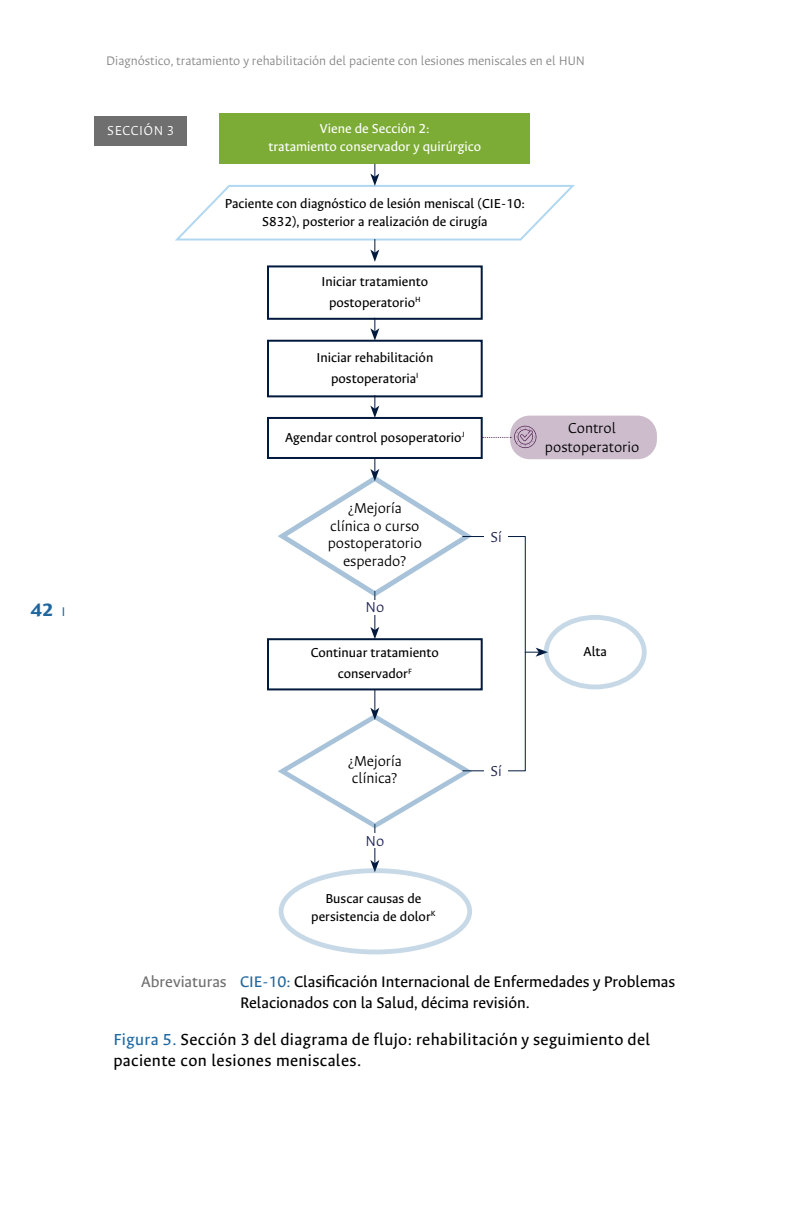
<style>
.page{position:relative;width:792px;height:1224px;background:#fff}
.page>*{position:absolute;margin:0;border:0;box-sizing:border-box;transform-origin:0 0}
.t1{font:800 20px "Ancizar Sans";color:#1f669e}
.t2{font:18px/21.6px "Ancizar Sans";letter-spacing:.02em;color:#000}
.t3{font:17.2px/20.6px "Ancizar Sans";color:#000}
.t4{font:17.2px "Ancizar Sans";color:#706f6f}
.t5{font:300 16.2px/17.8px "Ancizar Sans";color:#000;text-align:center}
.t6{font:300 16.2px "Ancizar Sans";color:#222753}
.t7{font:14.6px/21px "Ancizar Sans";color:#000;text-align:center}
.t8{font:14.6px/17.4px "Ancizar Sans";color:#fff;text-align:center}
.t9{font:300 14.6px "Ancizar Sans";letter-spacing:.045em;color:#fff}
.t10{font:300 14px "Ancizar Sans";color:#878787}
.s1{color:#1e679f}
</style>
<div class="page">
<hr style="left:374px;top:591px;width:1px;height:39px;background:#00193c">
<svg style="left:370px;top:627px;width:9px;height:11px"></svg>
<hr style="left:374px;top:824px;width:1px;height:39px;background:#00193c">
<svg style="left:370px;top:860px;width:9px;height:8px"></svg>
<div style="left:364px;top:600px;width:22px;height:15px;background:#fff"></div>
<div style="left:364px;top:833px;width:22px;height:15px;background:#fff"></div>
<div style="left:267px;top:265px;width:216px;height:55px;border:2px solid #00193c"></div>
<div style="left:267px;top:340px;width:216px;height:57px;border:2px solid #00193c"></div>
<div style="left:267px;top:417px;width:216px;height:42px;border:2px solid #00193c"></div>
<div style="left:267px;top:638px;width:216px;height:52px;border:2px solid #00193c"></div>
<div style="left:220px;top:113px;width:310px;height:51px;background:#7cac35"></div>
<svg style="left:175px;top:164px;width:400px;height:98px"></svg>
<svg style="left:370px;top:318px;width:9px;height:23px"></svg>
<svg style="left:370px;top:395px;width:9px;height:23px"></svg>
<svg style="left:278px;top:458px;width:194px;height:139px"></svg>
<svg style="left:526px;top:648px;width:18px;height:9px"></svg>
<svg style="left:278px;top:690px;width:194px;height:139px"></svg>
<div style="left:510px;top:416px;width:147px;height:43px;background:#ccbccc;border-radius:19px"></div>
<svg style="left:482px;top:426px;width:54px;height:22px"></svg>
<div style="left:462px;top:536px;width:64px;height:235px;border:1px solid #00193c"></div>
<div style="left:544px;top:615px;width:103px;height:74px;border:5px solid #1f669e;border-radius:50%"></div>
<div style="left:279px;top:868px;width:193px;height:86px;border:5px solid #1f669e;border-radius:50%"></div>
<div style="left:94px;top:116px;width:93px;height:30px;background:#706f6f"></div>
<div style="left:484px;top:764px;width:24px;height:18px;background:#fff"></div>
<div style="left:484px;top:530px;width:24px;height:18px;background:#fff"></div>
<h1 class="t1" style="left:31px;top:597px;width:24px">42</h1>
<p class="t10" style="left:106px;top:53px;width:480px">Diagnóstico, tratamiento y rehabilitación del paciente con lesiones meniscales en el HUN</p>
<p class="t9" style="left:107px;top:122px;width:69px">SECCIÓN 3</p>
<p class="t8" style="left:268px;top:120px;width:214px">Viene de Sección 2:<br>tratamiento conservador y quirúrgico</p>
<p class="t7" style="left:225px;top:195px;width:302px;line-height:17.4px">Paciente con diagnóstico de lesión meniscal (CIE-10:<br>S832), posterior a realización de cirugía</p>
<p class="t7" style="left:322px;top:270px;width:108px">Iniciar tratamiento postoperatorio<sup>H</sup></p>
<p class="t7" style="left:316px;top:346px;width:118px">Iniciar rehabilitación postoperatoria<sup>I</sup></p>
<p class="t7" style="left:285px;top:427px;width:181px">Agendar control posoperatorio<sup>J</sup></p>
<p class="t5" style="left:328px;top:499px;width:96px">¿Mejoría clínica o curso postoperatorio esperado?</p>
<p class="t6" style="left:365px;top:598px;width:20px">No</p>
<p class="t7" style="left:311px;top:642px;width:130px">Continuar tratamiento conservador<sup>F</sup></p>
<p class="t6" style="left:490px;top:528px;width:13px">Sí</p>
<p class="t5" style="left:545px;top:418px;width:96px;line-height:19.4px">Control postoperatorio</p>
<p class="t7" style="left:583px;top:641px;width:25px">Alta</p>
<p class="t5" style="left:348px;top:751px;width:55px;text-align:left">¿Mejoría clínica?</p>
<p class="t6" style="left:365px;top:831px;width:20px">No</p>
<p class="t7" style="left:311px;top:890px;width:126px;line-height:17.4px">Buscar causas de persistencia de dolor<sup>K</sup></p>
<p class="t6" style="left:490px;top:762px;width:13px">Sí</p>
<p class="t4" style="left:141px;top:971px;width:87px">Abreviaturas</p>
<p class="t3" style="left:240px;top:971px;width:437px"><span class="s1">CIE-10:</span> Clasificación Internacional de Enfermedades y Problemas<br>Relacionados con la Salud, décima revisión.</p>
<p class="t2" style="left:113px;top:1028px;width:538px"><span class="s1">Figura 5.</span> Sección 3 del diagrama de flujo: rehabilitación y seguimiento del paciente con lesiones meniscales.</p>
</div>
